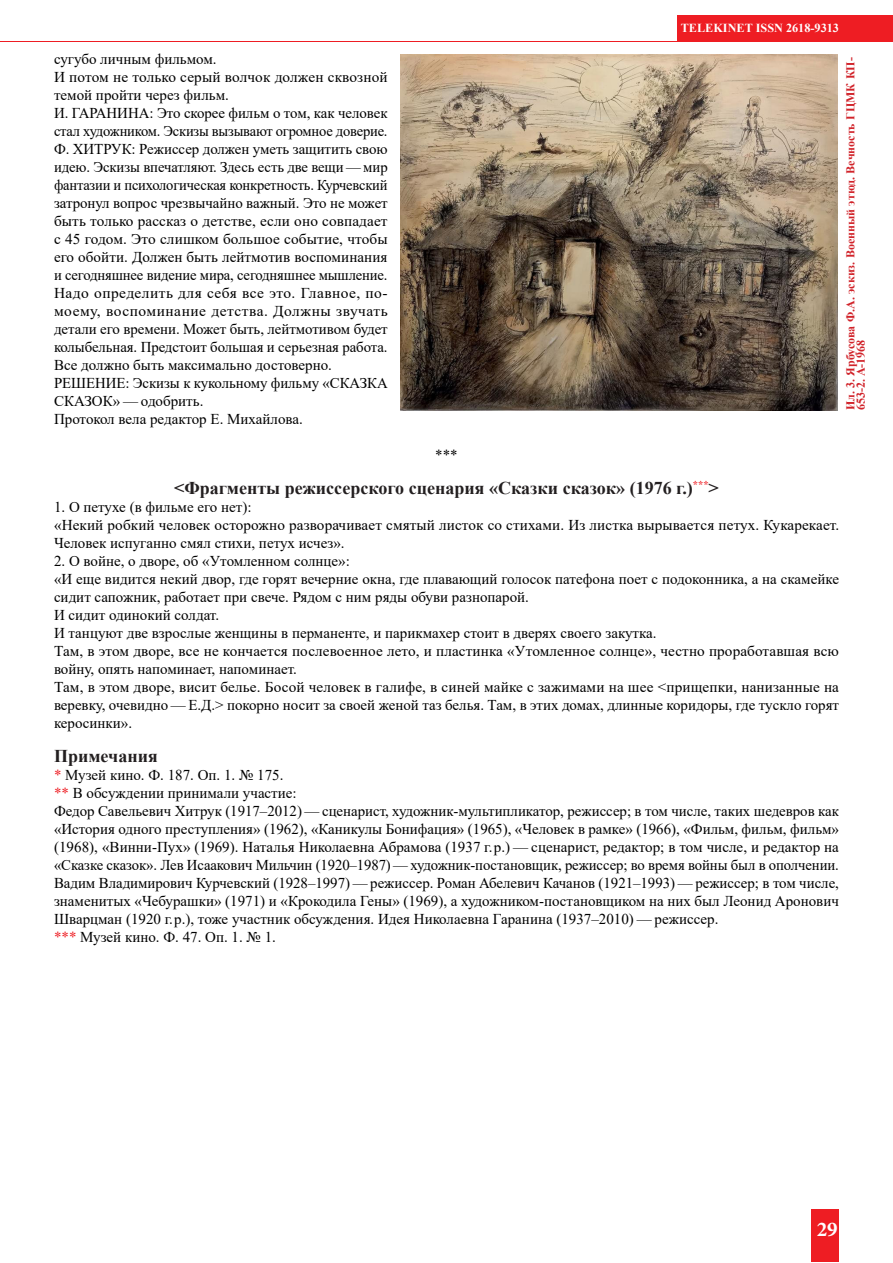
<style>
.page{position:relative;width:893px;height:1263px;background:#fff}
.page>*{position:absolute;margin:0;border:0;box-sizing:border-box;transform-origin:0 0}
.t1{font:700 21px "Minion Pro";color:#fff}
.Аннотация_и_пр__подз{font:700 18px "Times New Roman";color:#231f20}
.основной_текст_х{font:15px/18px "Times New Roman";color:#000}
.t2{font:700 12.3px "Times New Roman";color:#fff}
.подпись_к_иллюстр{font:700 12px/10.5px "Times New Roman";color:#d1232a}
.s1{color:#ee1d23}
</style>
<div class="page">
<div style="left:811px;top:1210px;width:27px;height:52px;background:#ee1d23"></div>
<div style="left:678px;top:16px;width:215px;height:26px;background:#ee1d23"></div>
<hr style="left:0;top:41px;width:893px;height:1px;background:#ee1d23">
<img style="left:400px;top:54px;width:438px;height:356px">
<p class="основной_текст_х" style="left:54px;top:50px;width:164px">сугубо личным фильмом.</p>
<p class="основной_текст_х" style="left:54px;top:68px;width:335px">И потом не только серый волчок должен сквозной темой пройти через фильм.</p>
<p class="основной_текст_х" style="left:54px;top:104px;width:335px">И. ГАРАНИНА: Это скорее фильм о том, как человек стал художником. Эскизы вызывают огромное доверие.</p>
<p class="основной_текст_х" style="left:54px;top:140px;width:335px;text-align:justify">Ф. ХИТРУК: Режиссер должен уметь защитить свою идею. Эскизы впечатляют. Здесь есть две вещи — мир фантазии и психологическая конкретность. Курчевский затронул вопрос чрезвычайно важный. Это не может быть только рассказ о детстве, если оно совпадает с 45 годом. Это слишком большое событие, чтобы его обойти. Должен быть лейтмотив воспоминания и сегодняшнее видение мира, сегодняшнее мышление.<br>Надо определить для себя все это. Главное, по&shy;моему, воспоминание детства. Должны звучать детали его времени. Может быть, лейтмотивом будет колыбельная. Предстоит большая и серьезная работа.<br>Все должно быть максимально достоверно.</p>
<p class="основной_текст_х" style="left:54px;top:374px;width:335px">РЕШЕНИЕ: Эскизы к кукольному фильму «СКАЗКА<br>СКАЗОК» — одобрить.</p>
<p class="основной_текст_х" style="left:54px;top:410px;width:250px">Протокол вела редактор Е. Михайлова.</p>
<p class="t2" style="left:681px;top:19px;width:160px">TELEKINET ISSN 2618-9313</p>
<p class="подпись_к_иллюстр" style="left:845px;top:410px;width:354px;rotate:-90deg">Ил. 3. Ярбусова Ф.А. эскиз. Военный этюд. Вечность ГЦМК КП-<br>653-2. А-1968</p>
<p class="основной_текст_х" style="left:435px;top:446px;width:24px">***</p>
<p class="Аннотация_и_пр__подз" style="left:174px;top:475px;width:546px">&lt;Фрагменты режиссерского сценария «Сказки сказок» (1976 г.)<sup>***</sup>&gt;</p>
<p class="основной_текст_х" style="left:54px;top:498px;width:199px">1. О петухе (в фильме его нет):</p>
<p class="основной_текст_х" style="left:54px;top:516px;width:787px">«Некий робкий человек осторожно разворачивает смятый листок со стихами. Из листка вырывается петух. Кукарекает.<br>Человек испуганно смял стихи, петух исчез».</p>
<p class="основной_текст_х" style="left:54px;top:552px;width:297px">2. О войне, о дворе, об «Утомленном солнце»:</p>
<p class="основной_текст_х" style="left:54px;top:570px;width:786px">«И еще видится некий двор, где горят вечерние окна, где плавающий голосок патефона поет с подоконника, а на скамейке сидит сапожник, работает при свече. Рядом с ним ряды обуви разнопарой.</p>
<p class="основной_текст_х" style="left:54px;top:606px;width:167px">И сидит одинокий солдат.</p>
<p class="основной_текст_х" style="left:54px;top:624px;width:604px">И танцуют две взрослые женщины в перманенте, и парикмахер стоит в дверях своего закутка.</p>
<p class="основной_текст_х" style="left:54px;top:642px;width:786px">Там, в этом дворе, все не кончается послевоенное лето, и пластинка «Утомленное солнце», честно проработавшая всю войну, опять напоминает, напоминает.</p>
<p class="основной_текст_х" style="left:54px;top:678px;width:787px;text-align:justify">Там, в этом дворе, висит белье. Босой человек в галифе, в синей майке с зажимами на шее &lt;прищепки, нанизанные на веревку, очевидно — Е.Д.&gt; покорно носит за своей женой таз белья. Там, в этих домах, длинные коридоры, где тускло горят керосинки».</p>
<p class="Аннотация_и_пр__подз" style="left:54px;top:743px;width:105px">Примечания</p>
<p class="основной_текст_х" style="left:54px;top:765px;width:231px"><span class="s1">*</span> Музей кино. Ф. 187. Оп. 1. № 175.</p>
<p class="основной_текст_х" style="left:54px;top:783px;width:244px"><span class="s1">**</span> В обсуждении принимали участие:</p>
<p class="основной_текст_х" style="left:54px;top:801px;width:787px;text-align:justify">Федор Савельевич Хитрук (1917–2012) — сценарист, художник-мультипликатор, режиссер; в том числе, таких шедевров как «История одного преступления» (1962), «Каникулы Бонифация» (1965), «Человек в рамке» (1966), «Фильм, фильм, фильм» (1968), «Винни-Пух» (1969). Наталья Николаевна Абрамова (1937 г. р.) — сценарист, редактор; в том числе, и редактор на «Сказке сказок». Лев Исаакович Мильчин (1920–1987) — художник-постановщик, режиссер; во время войны был в ополчении.<br>Вадим Владимирович Курчевский (1928–1997) — режиссер. Роман Абелевич Качанов (1921–1993) — режиссер; в том числе, знаменитых «Чебурашки» (1971) и «Крокодила Гены» (1969), а художником-постановщиком на них был Леонид Аронович Шварцман (1920 г. р.), тоже участник обсуждения. Идея Николаевна Гаранина (1937–2010) — режиссер.</p>
<p class="основной_текст_х" style="left:54px;top:927px;width:223px"><span class="s1">***</span> Музей кино. Ф. 47. Оп. 1. № 1.</p>
<h1 class="t1" style="left:817px;top:1215px;width:22px">29</h1>
</div>
